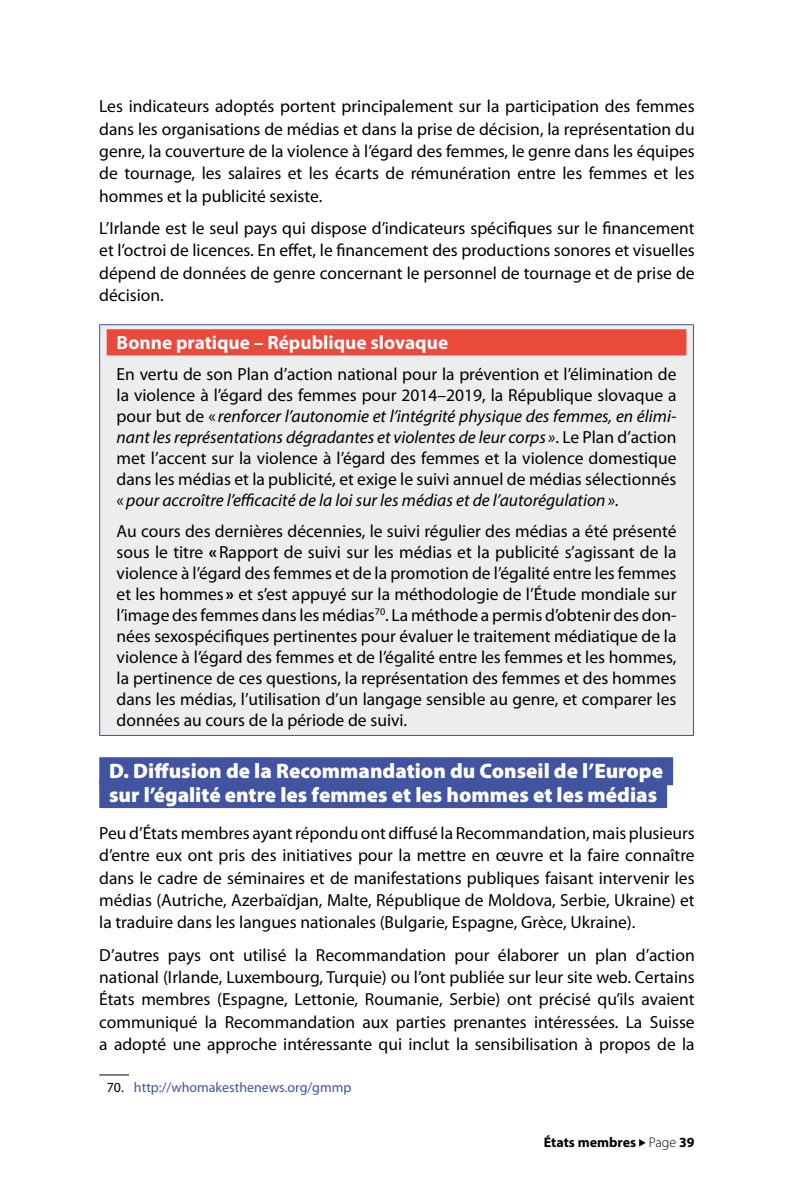
<style>
.page{position:relative;width:794px;height:1191px;background:#fff}
.page>*{position:absolute;margin:0;border:0;box-sizing:border-box;transform-origin:0 0}
.t1{font:900 21px/24.2px "Myriad Pro";color:#fff}
.t2{font:700 19.25px "Myriad Pro";color:#fff}
.t3{font:17.5px/22.4px "Myriad Pro";color:#000;text-align:justify}
.t4{font:14px "Myriad Pro";color:#4054a1}
.t5{font:700 14px "Myriad Pro";color:#000}
.s1{font-style:italic}
.s2{font-weight:700}
.s3{color:#000}
.s4{font-weight:300}
</style>
<div class="page">
<svg style="left:639px;top:1139px;width:6px;height:7px"></svg>
<div style="left:99px;top:757px;width:574px;height:28px;background:#4054a1"></div>
<div style="left:99px;top:780px;width:568px;height:28px;background:#4054a1"></div>
<div style="left:100px;top:325px;width:593px;height:410px;background:#ededed"></div>
<hr style="left:99px;top:324px;width:595px;height:1px;background:#4054a1">
<hr style="left:99px;top:325px;width:1px;height:410px;background:#4054a1">
<hr style="left:693px;top:325px;width:1px;height:410px;background:#4054a1">
<hr style="left:99px;top:735px;width:595px;height:1px;background:#4054a1">
<div style="left:107px;top:329px;width:579px;height:26px;background:#e94a3b"></div>
<hr style="left:99px;top:1074px;width:30px;height:1px;background:#000">
<p class="t3" style="left:99px;top:95px;width:597px">Les indicateurs adoptés portent principalement sur la participation des femmes dans les organisations de médias et dans la prise de décision, la représentation du genre, la couverture de la violence à l’égard des femmes, le genre dans les équipes de tournage, les salaires et les écarts de rémunération entre les femmes et les hommes et la publicité sexiste.</p>
<p class="t3" style="left:99px;top:217px;width:597px">L’Irlande est le seul pays qui dispose d’indicateurs spécifiques sur le financement et l’octroi de licences. En effet, le financement des productions sonores et visuelles dépend de données de genre concernant le personnel de tournage et de prise de décision.</p>
<p class="t2" style="left:117px;top:330px;width:333px">Bonne pratique – République slovaque</p>
<p class="t3" style="left:117px;top:363px;width:561px;line-height:21px">En vertu de son Plan d’action national pour la prévention et l’élimination de la violence à l’égard des femmes pour 2014–2019, la République slovaque a pour but de « <span class="s1">renforcer l’autonomie et l’intégrité physique des femmes, en élimi&shy;nant les représentations dégradantes et violentes de leur corps »</span>. Le Plan d’action met l’accent sur la violence à l’égard des femmes et la violence domestique dans les médias et la publicité, et exige le suivi annuel de médias sélectionnés «<span class="s1">pour accroître l’efficacité de la loi sur les médias et de l’autorégulation»</span>.</p>
<p class="t3" style="left:117px;top:520px;width:561px;line-height:21px">Au cours des dernières décennies, le suivi régulier des médias a été présenté sous le titre <span class="s2">«</span>Rapport de suivi sur les médias et la publicité s’agissant de la violence à l’égard des femmes et de la promotion de l’égalité entre les femmes et les hommes <span class="s2">»</span> et s’est appuyé sur la méthodologie de l’Étude mondiale sur l’image des femmes dans les médias<sup>70</sup>. La méthode a permis d’obtenir des don&shy;nées sexospécifiques pertinentes pour évaluer le traitement médiatique de la violence à l’égard des femmes et de l’égalité entre les femmes et les hommes, la pertinence de ces questions, la représentation des femmes et des hommes dans les médias, l’utilisation d’un langage sensible au genre, et comparer les données au cours de la période de suivi.</p>
<p class="t1" style="left:109px;top:758px;width:555px">D. Diffusion de la Recommandation du Conseil de l’Europe sur l’égalité entre les femmes et les hommes et les médias</p>
<p class="t3" style="left:99px;top:821px;width:597px">Peu d’États membres ayant répondu ont diffusé la Recommandation, mais plusieurs d’entre eux ont pris des initiatives pour la mettre en œuvre et la faire connaître dans le cadre de séminaires et de manifestations publiques faisant intervenir les médias (Autriche, Azerbaïdjan, Malte, République de Moldova, Serbie, Ukraine) et la traduire dans les langues nationales (Bulgarie, Espagne, Grèce, Ukraine).</p>
<p class="t3" style="left:99px;top:943px;width:597px">D’autres pays ont utilisé la Recommandation pour élaborer un plan d’action national (Irlande, Luxembourg, Turquie) ou l’ont publiée sur leur site web. Certains États membres (Espagne, Lettonie, Roumanie, Serbie) ont précisé qu’ils avaient communiqué la Recommandation aux parties prenantes intéressées. La Suisse a adopté une approche intéressante qui inclut la sensibilisation à propos de la</p>
<p class="t4" style="left:107px;top:1078px;width:246px"><span class="s3">70.</span> http://whomakesthenews.org/gmmp</p>
<p class="t5" style="left:544px;top:1132px;width:152px">États membres <span class="s4">Page</span> 39</p>
</div>
